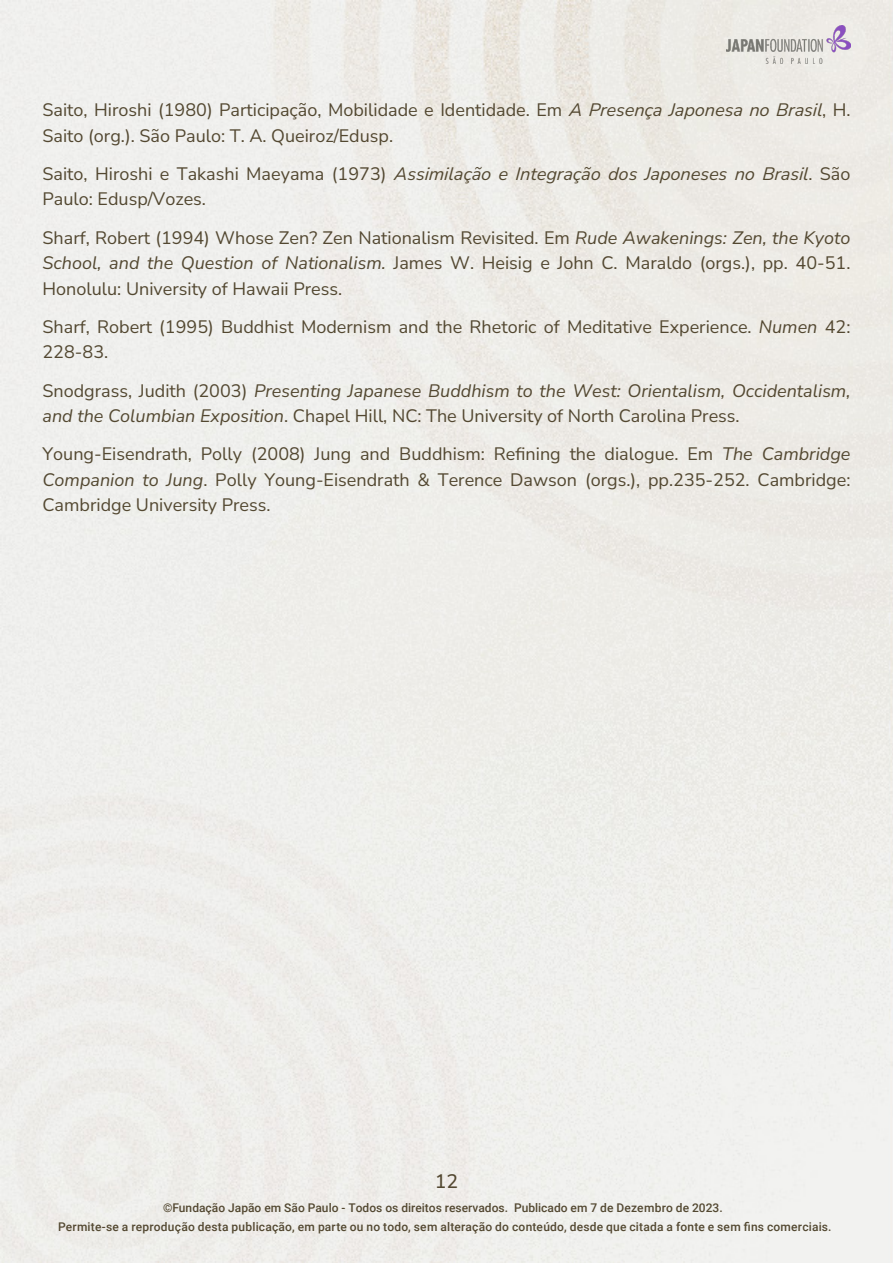
<style>
.page{position:relative;width:893px;height:1263px;background:#efeeea}
.page>*{position:absolute;margin:0;border:0;box-sizing:border-box;transform-origin:0 0}
.t1{font:200 19.5px "Nunito Sans 12 pt";color:#534831}
.Rodapé{font:200 18px/25.5px "Nunito Sans 12 pt";color:#534831}
.Rodapé-2{font:italic 200 18px/25.5px "Nunito Sans 12 pt";color:#534831}
.t2{font:500 12px/19.8px "Roboto";letter-spacing:.015em;color:#534831;text-align:center}
.s1{font-style:italic}
.s2{font-style:normal}
</style>
<div class="page">
<img style="left:726px;top:25px;width:124px;height:39px">
<p class="Rodapé" style="left:43px;top:96px;width:809px">Saito, Hiroshi (1980) Participação, Mobilidade e Identidade. Em <span class="s1">A Presença Japonesa no Brasil</span>, H.<br>Saito (org.). São Paulo: T. A. Queiroz/Edusp.</p>
<p class="Rodapé" style="left:43px;top:160px;width:809px">Saito, Hiroshi e Takashi Maeyama (1973) <span class="s1">Assimilação e Integração dos Japoneses no Brasil</span>. São<br>Paulo: Edusp/Vozes.</p>
<p class="Rodapé" style="left:43px;top:224px;width:809px;text-align:justify">Sharf, Robert (1994) Whose Zen? Zen Nationalism Revisited. Em <span class="s1">Rude Awakenings: Zen, the Kyoto School, and the Question of Nationalism.</span> James W. Heisig e John C. Maraldo (orgs.), pp. 40-51.<br>Honolulu: University of Hawaii Press.</p>
<p class="Rodapé" style="left:43px;top:313px;width:809px">Sharf, Robert (1995) Buddhist Modernism and the Rhetoric of Meditative Experience. <span class="s1">Numen</span> 42:<br>228-83.</p>
<p class="Rodapé-2" style="left:43px;top:377px;width:809px"><span class="s2">Snodgrass, Judith (2003)</span> Presenting Japanese Buddhism to the West: Orientalism, Occidentalism, and the Columbian Exposition<span class="s2">. Chapel Hill, NC: The University of North Carolina Press.</span></p>
<p class="Rodapé" style="left:43px;top:441px;width:809px;text-align:justify">Young-Eisendrath, Polly (2008) Jung and Buddhism: Refining the dialogue. Em <span class="s1">The Cambridge Companion to Jung</span>. Polly Young-Eisendrath &amp; Terence Dawson (orgs.), pp.235-252. Cambridge:<br>Cambridge University Press.</p>
<p class="t1" style="left:435px;top:1168px;width:25px">12</p>
<p class="t2" style="left:58px;top:1197px;width:775px">©Fundação Japão em São Paulo - Todos os direitos reservados. Publicado em 7 de Dezembro de 2023.<br>Permite-se a reprodução desta publicação, em parte ou no todo, sem alteração do conteúdo, desde que citada a fonte e sem fins comerciais.</p>
</div>
